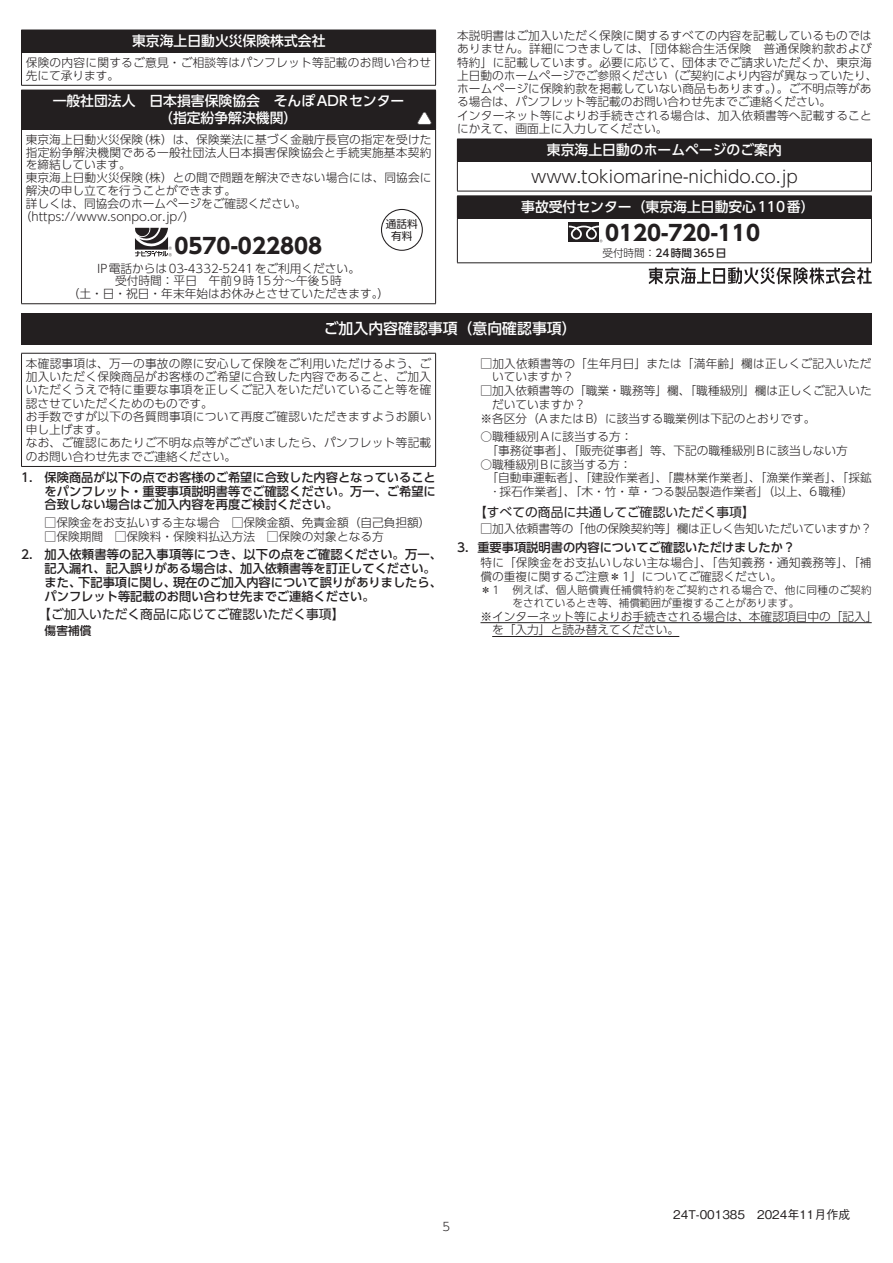
<style>
.page{position:relative;width:893px;height:1263px;background:#fff}
.page>*{position:absolute;margin:0;border:0;box-sizing:border-box;transform-origin:0 0}
.t1{font:700 21.3px "UD Shin Go Pr 6 N";color:#231f20}
.t2{font:300 16.95px "UD Shin Go Pr 6 N";color:#231f20}
.t3{font:500 14.85px "UD Shin Go Pr 6 N";color:#fff}
.t4{font:500 13.8px/17px "UD Shin Go Pr 6 N";color:#fff;text-align:center}
.t5{font:12.75px "UD Shin Go Pr 6 N";color:#231f20}
.t6{font:500 12.15px/13.8px "UD Shin Go Pr 6 N";color:#231f20;text-align:justify}
.t7{font:500 12px "Gothic BBB Pr 6 N";color:#231f20}
.t8{font:300 11.7px/13.4px "UD Shin Go Pr 6 N";letter-spacing:.005em;color:#231f20}
.t9{font:300 11.7px "UD Shin Go Pr 6 N";letter-spacing:-.015em;color:#231f20}
.t10{font:500 11.7px "UD Shin Go Pr 6 N";color:#231f20}
.t11{font:300 10.65px/12.8px "UD Shin Go Pr 6 N";letter-spacing:.025em;color:#231f20}
.t12{font:500 10.65px "UD Shin Go Pr 6 N";color:#231f20}
.t13{font:10.65px/11.7px "UD Shin Go Pr 6 N";color:#231f20;text-align:center}
.s1{font-weight:300}
</style>
<div class="page">
<div style="left:21px;top:313px;width:851px;height:31px;background:#231f20"></div>
<hr style="left:21px;top:353px;width:415px;height:1px;background:#231f20">
<hr style="left:21px;top:353px;width:1px;height:113px;background:#231f20">
<hr style="left:435px;top:353px;width:1px;height:113px;background:#231f20">
<hr style="left:21px;top:466px;width:415px;height:1px;background:#231f20">
<hr style="left:480px;top:622px;width:392px;height:1px;background:#231f20">
<hr style="left:492px;top:636px;width:187px;height:1px;background:#231f20">
<div style="left:22px;top:30px;width:414px;height:22px;background:#231f20"></div>
<svg style="left:21px;top:31px;width:1px;height:21px"></svg>
<hr style="left:21px;top:30px;width:415px;height:1px;background:#231f20">
<hr style="left:21px;top:53px;width:1px;height:32px;background:#231f20">
<hr style="left:21px;top:52px;width:415px;height:1px;background:#231f20">
<hr style="left:435px;top:53px;width:1px;height:32px;background:#231f20">
<hr style="left:21px;top:85px;width:415px;height:1px;background:#231f20">
<div style="left:22px;top:90px;width:414px;height:39px;background:#231f20"></div>
<hr style="left:21px;top:90px;width:1px;height:39px;background:#231f20">
<hr style="left:21px;top:130px;width:1px;height:173px;background:#231f20">
<hr style="left:21px;top:129px;width:415px;height:1px;background:#231f20">
<hr style="left:435px;top:130px;width:1px;height:173px;background:#231f20">
<hr style="left:21px;top:303px;width:415px;height:1px;background:#231f20">
<svg style="left:418px;top:112px;width:13px;height:12px"></svg>
<svg style="left:135px;top:228px;width:37px;height:28px"></svg>
<div style="left:457px;top:139px;width:414px;height:22px;background:#231f20"></div>
<hr style="left:457px;top:161px;width:415px;height:1px;background:#231f20">
<hr style="left:457px;top:191px;width:415px;height:1px;background:#231f20">
<div style="left:457px;top:196px;width:414px;height:22px;background:#231f20"></div>
<svg style="left:457px;top:162px;width:1px;height:34px"></svg>
<svg style="left:871px;top:139px;width:1px;height:79px"></svg>
<hr style="left:457px;top:218px;width:1px;height:45px;background:#231f20">
<hr style="left:457px;top:218px;width:415px;height:1px;background:#231f20">
<hr style="left:871px;top:218px;width:1px;height:45px;background:#231f20">
<hr style="left:457px;top:263px;width:415px;height:1px;background:#231f20">
<svg style="left:569px;top:223px;width:30px;height:3px"></svg>
<svg style="left:569px;top:226px;width:33px;height:16px"></svg>
<svg style="left:649px;top:267px;width:223px;height:17px"></svg>
<div style="left:381px;top:209px;width:42px;height:42px;border:1px solid #231f20;border-radius:50%"></div>
<p class="t4" style="left:132px;top:32px;width:195px">東京海上日動火災保険株式会社</p>
<p class="t8" style="left:26px;top:56px;width:407px;line-height:12.8px">保険の内容に関するご意見・ご相談等はパンフレット等記載のお問い合わせ先にて承ります。</p>
<p class="t4" style="left:53px;top:92px;width:353px">一般社団法人　日本損害保険協会　そんぽADRセンター（指定紛争解決機関）</p>
<p class="t8" style="left:26px;top:132px;width:407px">東京海上日動火災保険（株）は、保険業法に基づく金融庁長官の指定を受けた</p>
<p class="t8" style="left:26px;top:145px;width:407px">指定紛争解決機関である一般社団法人日本損害保険協会と手続実施基本契約</p>
<p class="t8" style="left:26px;top:158px;width:107px">を締結しています。</p>
<p class="t8" style="left:26px;top:171px;width:407px">東京海上日動火災保険（株）との間で問題を解決できない場合には、同協会に</p>
<p class="t8" style="left:26px;top:183px;width:212px">解決の申し立てを行うことができます。</p>
<p class="t8" style="left:26px;top:196px;width:282px">詳しくは、同協会のホームページをご確認ください。</p>
<p class="t8" style="left:20px;top:209px;width:177px">（https://www.sonpo.or.jp/）</p>
<h1 class="t1" style="left:175px;top:229px;width:149px">0570-022808</h1>
<p class="t8" style="left:68px;top:261px;width:323px;line-height:12.8px;text-align:center">IP電話からは03-4332-5241をご利用ください。<br>受付時間：平日　午前9時15分～午後5時<br>（土・日・祝日・年末年始はお休みとさせていただきます。）</p>
<p class="t13" style="left:386px;top:218px;width:33px">通話料有料</p>
<p class="t8" style="left:457px;top:29px;width:422px">本説明書はご加入いただく保険に関するすべての内容を記載しているものではありません。詳細につきましては、「団体総合生活保険　普通保険約款および特約」に記載しています。必要に応じて、団体までご請求いただくか、東京海上日動のホームページでご参照ください（ご契約により内容が異なっていたり、ホームページに保険約款を掲載していない商品もあります。）。ご不明点等がある場合は、パンフレット等記載のお問い合わせ先までご連絡ください。<br>インターネット等によりお手続きされる場合は、加入依頼書等へ記載することにかえて、画面上に入力してください。</p>
<p class="t4" style="left:547px;top:141px;width:236px">東京海上日動のホームページのご案内</p>
<h2 class="t2" style="left:531px;top:162px;width:268px">www.tokiomarine-nichido.co.jp</h2>
<p class="t4" style="left:521px;top:198px;width:295px">事故受付センター（東京海上日動安心110番）</p>
<h1 class="t1" style="left:605px;top:216px;width:156px">0120-720-110</h1>
<p class="t12" style="left:602px;top:245px;width:126px"><span class="s1">受付時間：</span>24時間365日</p>
<p class="t3" style="left:324px;top:316px;width:254px">ご加入内容確認事項（意向確認事項）</p>
<p class="t8" style="left:26px;top:356px;width:407px">本確認事項は、万一の事故の際に安心して保険をご利用いただけるよう、ご加入いただく保険商品がお客様のご希望に合致した内容であること、ご加入いただくうえで特に重要な事項を正しくご記入をいただいていること等を確認させていただくためのものです。<br>お手数ですが以下の各質問事項について再度ご確認いただきますようお願い申し上げます。<br>なお、ご確認にあたりご不明な点等がございましたら、パンフレット等記載のお問い合わせ先までご連絡ください。</p>
<p class="t6" style="left:45px;top:470px;width:393px;text-indent:-23px">1． 保険商品が以下の点でお客様のご希望に合致した内容となっていることをパンフレット・重要事項説明書等でご確認ください。万一、ご希望に合致しない場合はご加入内容を再度ご検討ください。</p>
<p class="t8" style="left:45px;top:515px;width:387px">□保険金をお支払いする主な場合　□保険金額、免責金額（自己負担額）</p>
<p class="t8" style="left:45px;top:529px;width:341px">□保険期間　□保険料・保険料払込方法　□保険の対象となる方</p>
<p class="t6" style="left:45px;top:547px;width:399px;text-align:left;text-indent:-23px">2． 加入依頼書等の記入事項等につき、以下の点をご確認ください。万一、記入漏れ、記入誤りがある場合は、加入依頼書等を訂正してください。また、下記事項に関し、現在のご加入内容について誤りがありましたら、パンフレット等記載のお問い合わせ先までご連絡ください。</p>
<p class="t5" style="left:38px;top:604px;width:308px">【ご加入いただく商品に応じてご確認いただく事項】</p>
<p class="t10" style="left:45px;top:621px;width:48px">傷害補償</p>
<p class="t8" style="left:492px;top:356px;width:381px;line-height:13.8px;text-indent:-12px">□加入依頼書等の「生年月日」または「満年齢」欄は正しくご記入いただいていますか？</p>
<p class="t8" style="left:480px;top:384px;width:393px">□加入依頼書等の「職業・職務等」欄、「職種級別」欄は正しくご記入いた</p>
<p class="t8" style="left:492px;top:397px;width:95px">だいていますか？</p>
<p class="t8" style="left:480px;top:411px;width:337px">※各区分（AまたはB）に該当する職業例は下記のとおりです。</p>
<p class="t8" style="left:486px;top:429px;width:363px;line-height:13.8px;text-indent:-6px">○職種級別Aに該当する方：<br>「事務従事者｣、「販売従事者｣等、下記の職種級別Bに該当しない方</p>
<p class="t8" style="left:480px;top:457px;width:152px">○職種級別Bに該当する方：</p>
<p class="t8" style="left:486px;top:471px;width:387px">「自動車運転者」、「建設作業者｣、「農林業作業者｣、「漁業作業者｣、「採鉱</p>
<p class="t8" style="left:492px;top:485px;width:363px">･採石作業者｣、「木・竹・草・つる製品製造作業者」（以上、6職種）</p>
<p class="t5" style="left:474px;top:502px;width:282px">【すべての商品に共通してご確認いただく事項】</p>
<p class="t9" style="left:480px;top:519px;width:393px">□加入依頼書等の「他の保険契約等」欄は正しく告知いただいていますか？</p>
<p class="t6" style="left:457px;top:540px;width:340px">3．重要事項説明書の内容についてご確認いただけましたか？</p>
<p class="t8" style="left:480px;top:556px;width:393px;line-height:13.8px">特に「保険金をお支払いしない主な場合」、「告知義務・通知義務等」、「補償の重複に関するご注意＊1」についてご確認ください。</p>
<p class="t11" style="left:512px;top:583px;width:361px;text-indent:-32px">＊1 例えば、個人賠償責任補償特約をご契約される場合で、他に同種のご契約をされているとき等、補償範囲が重複することがあります。</p>
<p class="t8" style="left:492px;top:609px;width:387px;line-height:13.8px;text-indent:-12px">※ インターネット等によりお手続きされる場合は、本確認項目中の「記入」を「入力」と読み替えてください。</p>
<p class="t8" style="left:443px;top:1219px;width:9px">5</p>
<p class="t7" style="left:673px;top:1205px;width:179px">24T-001385　2024年11月作成</p>
</div>
